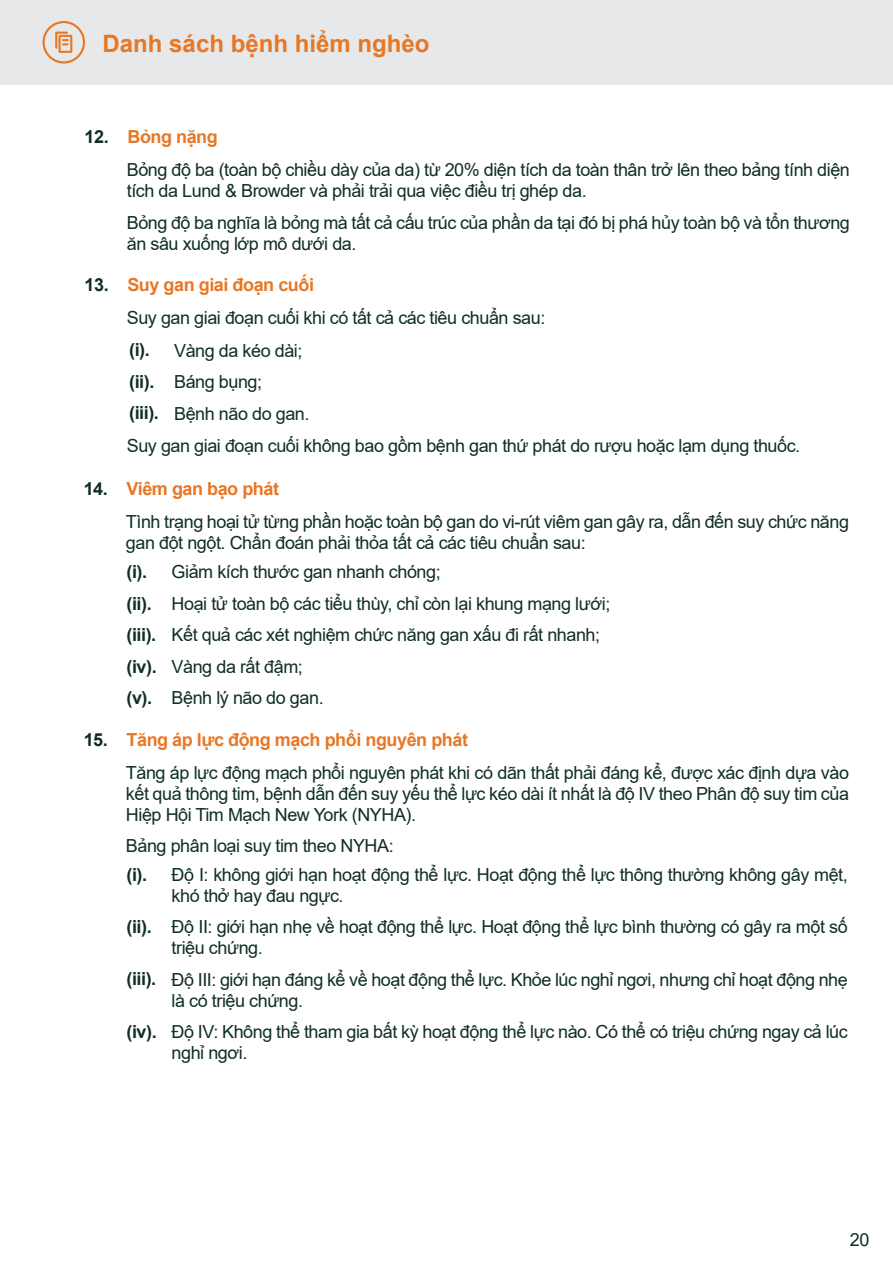
<style>
.page{position:relative;width:893px;height:1263px;background:#fff}
.page>*{position:absolute;margin:0;border:0;box-sizing:border-box;transform-origin:0 0}
.t1{font:700 24px "Arial";color:#e87724}
.t2{font:18px/31.5px "Arial";letter-spacing:-.025em;color:#0f2e26}
.t3{font:700 18px/31.5px "Arial";letter-spacing:-.025em;color:#0f2e26}
.s1{font-weight:700}
.s2{font-weight:700;color:#e87724}
</style>
<div class="page">
<div style="left:0;top:0;width:893px;height:85px;background:#e7e8e9"></div>
<svg style="left:43px;top:21px;width:42px;height:43px"></svg>
<h1 class="t1" style="left:103px;top:26px;width:328px">Danh sách bệnh hiểm nghèo</h1>
<p class="t2" style="left:127px;top:120px;width:725px;line-height:33.2px;text-indent:-42px"><span class="s1">12.</span> <span class="s2">Bỏng nặng<br></span>Bỏng độ ba (toàn bộ chiều dày của da) từ 20% diện tích da toàn thân trở lên theo bảng tính diện</p>
<p class="t2" style="left:127px;top:175px;width:725px">tích da Lund &amp; Browder và phải trải qua việc điều trị ghép da.<br>Bỏng độ ba nghĩa là bỏng mà tất cả cấu trúc của phần da tại đó bị phá hủy toàn bộ và tổn thương</p>
<p class="t2" style="left:127px;top:228px;width:231px">ăn sâu xuống lớp mô dưới da.</p>
<p class="t2" style="left:127px;top:268px;width:420px;line-height:32.8px;text-indent:-42px"><span class="s1">13.</span> <span class="s2">Suy gan giai đoạn cuối<br></span>Suy gan giai đoạn cuối khi có tất cả các tiêu chuẩn sau:</p>
<p class="t3" style="left:129px;top:335px;width:31px">(i). (ii). (iii).</p>
<p class="t2" style="left:174px;top:334px;width:137px">Vàng da kéo dài;<br>Báng bụng;<br>Bệnh não do gan.</p>
<p class="t2" style="left:127px;top:430px;width:675px">Suy gan giai đoạn cuối không bao gồm bệnh gan thứ phát do rượu hoặc lạm dụng thuốc.</p>
<p class="t2" style="left:126px;top:472px;width:725px;line-height:33px;text-indent:-42px"><span class="s1">14.</span> <span class="s2">Viêm gan bạo phát<br></span>Tình trạng hoại tử từng phần hoặc toàn bộ gan do vi-rút viêm gan gây ra, dẫn đến suy chức năng</p>
<p class="t2" style="left:126px;top:527px;width:461px">gan đột ngột. Chẩn đoán phải thỏa tất cả các tiêu chuẩn sau:</p>
<p class="t3" style="left:127px;top:556px;width:32px">(i). (ii). (iii). (iv). (v).</p>
<p class="t2" style="left:172px;top:556px;width:440px">Giảm kích thước gan nhanh chóng;<br>Hoại tử toàn bộ các tiểu thùy, chỉ còn lại khung mạng lưới; Kết quả các xét nghiệm chức năng gan xấu đi rất nhanh; Vàng da rất đậm;<br>Bệnh lý não do gan.</p>
<p class="t2" style="left:126px;top:723px;width:725px;line-height:32.8px;text-indent:-42px"><span class="s1">15.</span> <span class="s2">Tăng áp lực động mạch phổi nguyên phát<br></span>Tăng áp lực động mạch phổi nguyên phát khi có dãn thất phải đáng kể, được xác định dựa vào</p>
<p class="t2" style="left:126px;top:783px;width:725px;line-height:21px">kết quả thông tim, bệnh dẫn đến suy yếu thể lực kéo dài ít nhất là độ IV theo Phân độ suy tim của<br>Hiệp Hội Tim Mạch New York (NYHA).</p>
<p class="t2" style="left:126px;top:830px;width:269px">Bảng phân loại suy tim theo NYHA:</p>
<p class="t3" style="left:127px;top:859px;width:22px">(i).</p>
<p class="t3" style="left:127px;top:911px;width:27px">(ii).</p>
<p class="t3" style="left:127px;top:963px;width:31px">(iii).</p>
<p class="t3" style="left:127px;top:1016px;width:32px">(iv).</p>
<p class="t2" style="left:172px;top:864px;width:678px;line-height:21px">Độ I: không giới hạn hoạt động thể lực. Hoạt động thể lực thông thường không gây mệt, khó thở hay đau ngực.</p>
<p class="t2" style="left:172px;top:916px;width:678px;line-height:21px">Độ II: giới hạn nhẹ về hoạt động thể lực. Hoạt động thể lực bình thường có gây ra một số triệu chứng.</p>
<p class="t2" style="left:172px;top:969px;width:678px;line-height:21px">Độ III: giới hạn đáng kể về hoạt động thể lực. Khỏe lúc nghỉ ngơi, nhưng chỉ hoạt động nhẹ là có triệu chứng.</p>
<p class="t2" style="left:172px;top:1021px;width:678px;line-height:21px">Độ IV: Không thể tham gia bất kỳ hoạt động thể lực nào. Có thể có triệu chứng ngay cả lúc nghỉ ngơi.</p>
<p class="t2" style="left:850px;top:1224px;width:21px">20</p>
</div>
